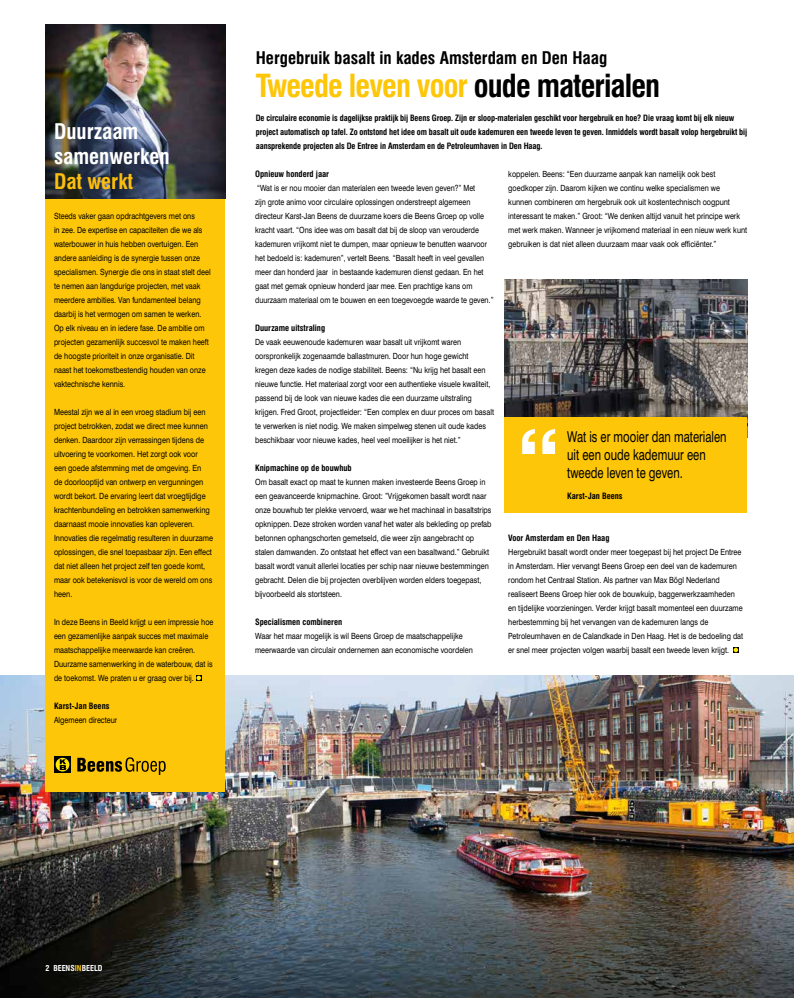
<style>
.page{position:relative;width:794px;height:998px;background:#fff}
.page>*{position:absolute;margin:0;border:0;box-sizing:border-box;transform-origin:0 0}
.t1{font:700 condensed 31px "Swiss 721 BT";letter-spacing:-.03em;color:#fdc608}
.t2{font:700 condensed 21px/25.2px "Swiss 721 BT";color:#fff}
.t3{font:700 condensed 21px "Swiss 721 BT";color:#fcbe0e}
.t4{font:700 condensed 17px "Swiss 721 BT";color:#000}
.t5{font:15px/18px "Swiss 721 BT";color:#000;scale:.75 1}
.t6{font:8.5px/14px "Swiss 721 BT";color:#000;scale:.85 1}
.t7{font:8.5px/14px "Swiss 721 BT";color:#000;scale:.84 1}
.t8{font:8.5px/14px "Swiss 721 BT";color:#000;scale:.86 1}
.t9{font:700 condensed 8.5px/14px "Swiss 721 BT";letter-spacing:-.01em;color:#000}
.t10{font:700 condensed 8px "Swiss 721 BT";color:#fff}
.s1{color:#000}
.s2{color:#fdc608}
</style>
<div class="page">
<img style="left:0;top:675px;width:794px;height:323px">
<div style="left:45px;top:47px;width:180px;height:745px;background:#fdc608"></div>
<svg style="left:733px;top:647px;width:5px;height:6px"></svg>
<img style="left:45px;top:25px;width:180px;height:173px">
<svg style="left:196px;top:675px;width:6px;height:6px"></svg>
<svg style="left:77px;top:757px;width:89px;height:18px"></svg>
<svg style="left:54px;top:756px;width:17px;height:17px"></svg>
<svg style="left:56px;top:758px;width:13px;height:13px"></svg>
<svg style="left:60px;top:759px;width:6px;height:11px"></svg>
<img style="left:504px;top:279px;width:243px;height:139px">
<div style="left:504px;top:418px;width:243px;height:95px;background:#fdc608"></div>
<svg style="left:522px;top:429px;width:33px;height:25px"></svg>
<h2 class="t2" style="left:54px;top:119px;width:117px">Duurzaam samenwerken</h2>
<h2 class="t3" style="left:54px;top:169px;width:81px">Dat werkt</h2>
<p class="t6" style="left:54px;top:209px;width:186px">Steeds vaker gaan opdrachtgevers met ons<br>in zee. De expertise en capaciteiten die we als waterbouwer in huis hebben overtuigen. Een andere aanleiding is de synergie tussen onze specialismen. Synergie die ons in staat stelt deel te nemen aan langdurige projecten, met vaak meerdere ambities. Van fundamenteel belang daarbij is het vermogen om samen te werken.<br>Op elk niveau en in iedere fase. De ambitie om projecten gezamenlijk succesvol te maken heeft de hoogste prioriteit in onze organisatie. Dit naast het toekomstbestendig houden van onze vaktechnische kennis.</p>
<p class="t8" style="left:54px;top:405px;width:186px">Meestal zijn we al in een vroeg stadium bij een project betrokken, zodat we direct mee kunnen denken. Daardoor zijn verrassingen tijdens de uitvoering te voorkomen. Het zorgt ook voor<br>een goede afstemming met de omgeving. En<br>de doorlooptijd van ontwerp en vergunningen wordt bekort. De ervaring leert dat vroegtijdige krachtenbundeling en betrokken samenwerking daarnaast mooie innovaties kan opleveren.<br>Innovaties die regelmatig resulteren in duurzame oplossingen, die snel toepasbaar zijn. Een effect dat niet alleen het project zelf ten goede komt, maar ook betekenisvol is voor de wereld om ons heen.</p>
<p class="t6" style="left:54px;top:615px;width:189px">In deze Beens in Beeld krijgt u een impressie hoe een gezamenlijke aanpak succes met maximale maatschappelijke meerwaarde kan creëren.<br>Duurzame samenwerking in de waterbouw, dat is de toekomst. We praten u er graag over bij.</p>
<p class="t9" style="left:54px;top:699px;width:57px">Karst-Jan Beens</p>
<p class="t6" style="left:54px;top:713px;width:76px">Algemeen directeur</p>
<h3 class="t4" style="left:256px;top:47px;width:353px">Hergebruik basalt in kades Amsterdam en Den Haag</h3>
<h1 class="t1" style="left:256px;top:67px;width:406px">Tweede leven voor <span class="s1">oude materialen</span></h1>
<p class="t9" style="left:256px;top:111px;width:493px">De circulaire economie is dagelijkse praktijk bij Beens Groep. Zijn er sloop-materialen geschikt voor hergebruik en hoe? Die vraag komt bij elk nieuw project automatisch op tafel. Zo ontstond het idee om basalt uit oude kademuren een tweede leven te geven. Inmiddels wordt basalt volop hergebruikt bij aansprekende projecten als De Entree in Amsterdam en de Petroleumhaven in Den Haag.</p>
<p class="t9" style="left:255px;top:167px;width:76px">Opnieuw honderd jaar</p>
<p class="t7" style="left:255px;top:181px;width:285px">“Wat is er nou mooier dan materialen een tweede leven geven?” Met<br>zijn grote animo voor circulaire oplossingen onderstreept algemeen directeur Karst-Jan Beens de duurzame koers die Beens Groep op volle kracht vaart. “Ons idee was om basalt dat bij de sloop van verouderde kademuren vrijkomt niet te dumpen, maar opnieuw te benutten waarvoor het bedoeld is: kademuren”, vertelt Beens. “Basalt heeft in veel gevallen meer dan honderd jaar in bestaande kademuren dienst gedaan. En het gaat met gemak opnieuw honderd jaar mee. Een prachtige kans om duurzaam materiaal om te bouwen en een toegevoegde waarde te geven.”</p>
<p class="t9" style="left:255px;top:321px;width:72px">Duurzame uitstraling</p>
<p class="t6" style="left:255px;top:335px;width:283px">De vaak eeuwenoude kademuren waar basalt uit vrijkomt waren oorspronkelijk zogenaamde ballastmuren. Door hun hoge gewicht<br>kregen deze kades de nodige stabiliteit. Beens: “Nu krijg het basalt een nieuwe functie. Het materiaal zorgt voor een authentieke visuele kwaliteit, passend bij de look van nieuwe kades die een duurzame uitstraling krijgen. Fred Groot, projectleider: “Een complex en duur proces om basalt te verwerken is niet nodig. We maken simpelweg stenen uit oude kades beschikbaar voor nieuwe kades, heel veel moeilijker is het niet.”</p>
<p class="t9" style="left:255px;top:461px;width:98px">Knipmachine op de bouwhub</p>
<p class="t6" style="left:255px;top:475px;width:280px">Om basalt exact op maat te kunnen maken investeerde Beens Groep in een geavanceerde knipmachine. Groot: ”Vrijgekomen basalt wordt naar onze bouwhub ter plekke vervoerd, waar we het machinaal in basaltstrips opknippen. Deze stroken worden vanaf het water als bekleding op prefab betonnen ophangschorten gemetseld, die weer zijn aangebracht op stalen damwanden. Zo ontstaat het effect van een basaltwand.” Gebruikt basalt wordt vanuit allerlei locaties per schip naar nieuwe bestemmingen gebracht. Delen die bij projecten overblijven worden elders toegepast, bijvoorbeeld als stortsteen.</p>
<p class="t9" style="left:255px;top:615px;width:89px">Specialismen combineren</p>
<p class="t6" style="left:255px;top:629px;width:258px">Waar het maar mogelijk is wil Beens Groep de maatschappelijke meerwaarde van circulair ondernemen aan economische voordelen</p>
<p class="t6" style="left:508px;top:167px;width:283px">koppelen. Beens: “Een duurzame aanpak kan namelijk ook best goedkoper zijn. Daarom kijken we continu welke specialismen we<br>kunnen combineren om hergebruik ook uit kostentechnisch oogpunt interessant te maken.” Groot: “We denken altijd vanuit het principe werk met werk maken. Wanneer je vrijkomend materiaal in een nieuw werk kunt gebruiken is dat niet alleen duurzaam maar vaak ook efficiënter.”</p>
<h3 class="t5" style="left:567px;top:428px;width:214px">Wat is er mooier dan materialen uit een oude kademuur een tweede leven te geven.</h3>
<p class="t9" style="left:567px;top:489px;width:57px">Karst-Jan Beens</p>
<p class="t9" style="left:508px;top:531px;width:103px">Voor Amsterdam en Den Haag</p>
<p class="t6" style="left:508px;top:545px;width:278px">Hergebruikt basalt wordt onder meer toegepast bij het project De Entree in Amsterdam. Hier vervangt Beens Groep een deel van de kademuren rondom het Centraal Station. Als partner van Max Bögl Nederland realiseert Beens Groep hier ook de bouwkuip, baggerwerkzaamheden en tijdelijke voorzieningen. Verder krijgt basalt momenteel een duurzame herbestemming bij het vervangen van de kademuren langs de Petroleumhaven en de Calandkade in Den Haag. Het is de bedoeling dat er snel meer projecten volgen waarbij basalt een tweede leven krijgt.</p>
<p class="t10" style="left:45px;top:963px;width:59px">2 BEENS<span class="s2">IN</span>BEELD</p>
</div>
